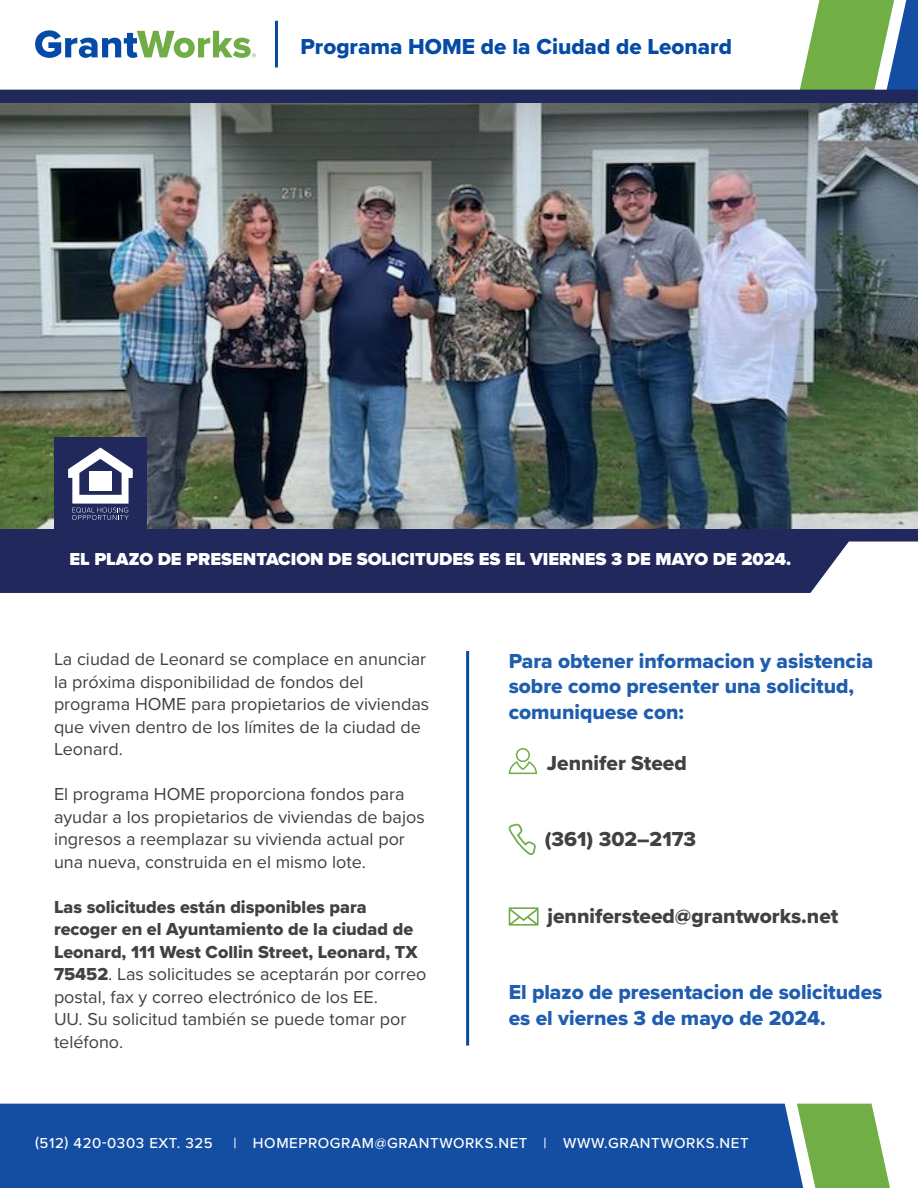
<style>
.page{position:relative;width:918px;height:1188px;background:#fff}
.page>*{position:absolute;margin:0;border:0;box-sizing:border-box;transform-origin:0 0}
.t1{font:22.5px "Proxima Nova Extrabld";color:#054ba6}
.t2{font:21px/25.5px "Proxima Nova Extrabld";color:#1e5daf}
.t3{font:21px "Proxima Nova Extrabld";color:#414042}
.t4{font:18px/22.5px "Proxima Nova";color:#414042}
.t5{font:18px/22.5px "Proxima Nova Extrabld";color:#414042}
.t6{font:900 18px "Proxima Nova";color:#fff}
.t7{font:500 15px "Proxima Nova";letter-spacing:.04em;color:#fff}
.s1{font-family:"Proxima Nova Extrabld"}
</style>
<div class="page">
<svg style="left:785px;top:0;width:133px;height:90px"></svg>
<div style="left:0;top:90px;width:918px;height:503px;background:#20285c"></div>
<svg style="left:509px;top:748px;width:28px;height:26px"></svg>
<svg style="left:508px;top:824px;width:28px;height:31px"></svg>
<svg style="left:509px;top:907px;width:30px;height:19px"></svg>
<hr style="left:275px;top:21px;width:3px;height:46px;background:#054ba6">
<div style="left:0;top:1104px;width:797px;height:84px;background:#144ea2"></div>
<svg style="left:797px;top:1104px;width:93px;height:84px"></svg>
<hr style="left:466px;top:651px;width:3px;height:395px;background:#054ba6">
<svg style="left:35px;top:30px;width:221px;height:28px"></svg>
<img style="left:0;top:103px;width:918px;height:426px">
<div style="left:54px;top:437px;width:93px;height:93px;background:#20285c"></div>
<svg style="left:68px;top:448px;width:65px;height:72px"></svg>
<p class="t1" style="left:300px;top:29px;width:433px">Programa HOME de la Ciudad de Leonard</p>
<p class="t6" style="left:69px;top:546px;width:723px">EL PLAZO DE PRESENTACION DE SOLICITUDES ES EL VIERNES 3 DE MAYO DE 2024.</p>
<p class="t4" style="left:54px;top:647px;width:377px">La ciudad de Leonard se complace en anunciar la próxima disponibilidad de fondos del programa HOME para propietarios de viviendas que viven dentro de los límites de la ciudad de Leonard.</p>
<p class="t4" style="left:54px;top:782px;width:372px">El programa HOME proporciona fondos para ayudar a los propietarios de viviendas de bajos ingresos a reemplazar su vivienda actual por una nueva, construida en el mismo lote.</p>
<p class="t5" style="left:54px;top:895px;width:365px">Las solicitudes están disponibles para recoger en el Ayuntamiento de la ciudad de<br>Leonard, 111 West Collin Street, Leonard, TX</p>
<p class="t4" style="left:54px;top:962px;width:374px"><span class="s1">75452</span>. Las solicitudes se aceptarán por correo postal, fax y correo electrónico de los EE.<br>UU. Su solicitud también se puede tomar por teléfono.</p>
<p class="t2" style="left:509px;top:648px;width:366px">Para obtener informacion y asistencia sobre como presenter una solicitud, comuniquese con:</p>
<p class="t3" style="left:547px;top:747px;width:142px">Jennifer Steed</p>
<p class="t3" style="left:545px;top:823px;width:153px">(361) 302–2173</p>
<p class="t3" style="left:548px;top:900px;width:292px">jennifersteed@grantworks.net</p>
<p class="t2" style="left:509px;top:979px;width:375px">El plazo de presentacion de solicitudes es el viernes 3 de mayo de 2024.</p>
<p class="t7" style="left:35px;top:1132px;width:179px">(512) 420-0303 EXT. 325</p>
<p class="t7" style="left:234px;top:1132px;width:517px">| HOMEPROGRAM@GRANTWORKS.NET | WWW.GRANTWORKS.NET</p>
</div>
